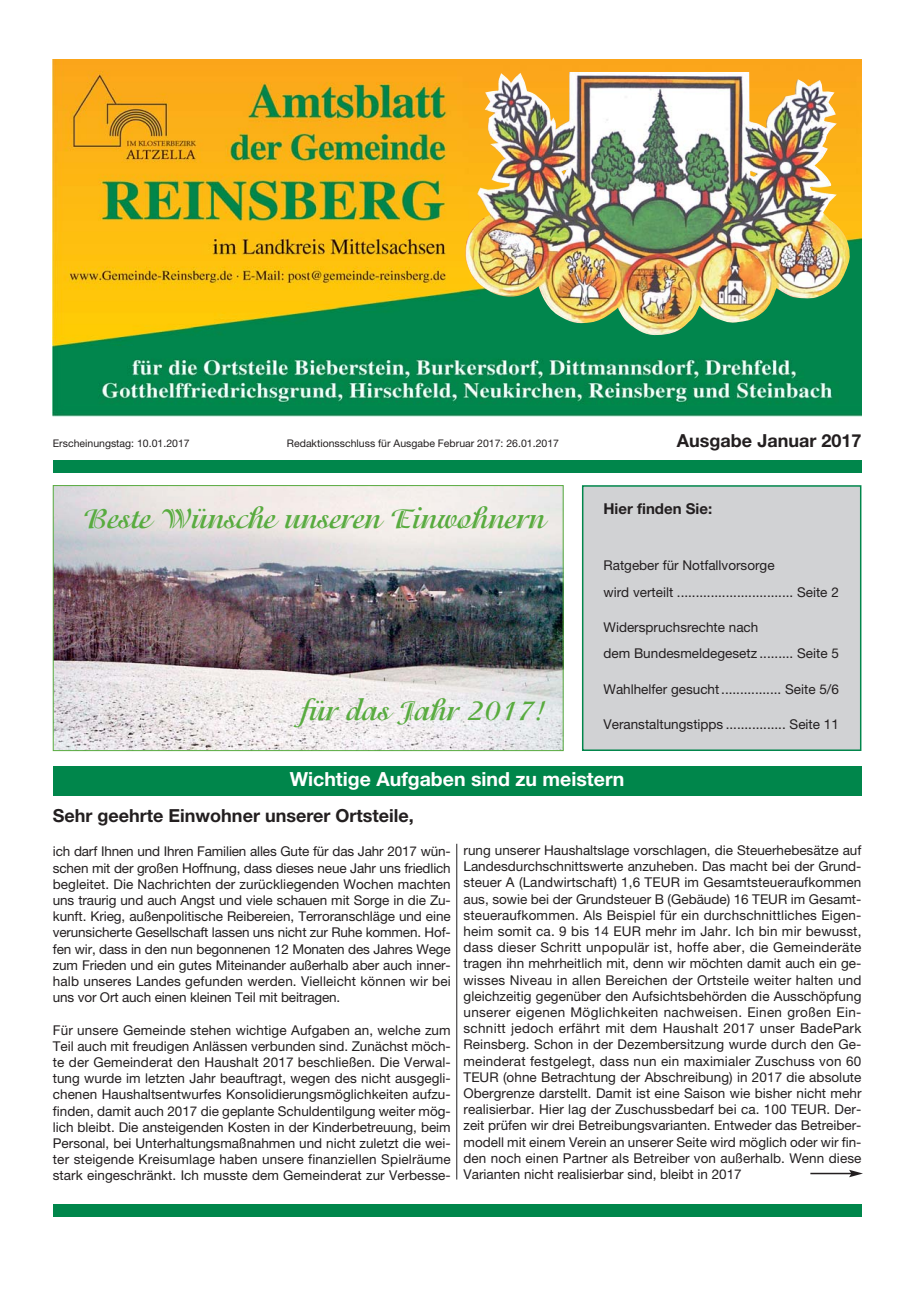
<style>
.page{position:relative;width:915px;height:1297px;background:#fff}
.page>*{position:absolute;margin:0;border:0;box-sizing:border-box;transform-origin:0 0}
.t1{font:700 30px "Isadora";color:#58ab3f}
.t2{font:700 19.5px "Helvetica Neue";color:#fff}
.t3{font:700 18px "Helvetica Neue";color:#231f20}
.t4{font:700 15px "Helvetica Neue";color:#231f20}
.t5{font:13.5px/16.2px "Helvetica Neue";color:#231f20;text-align:justify}
.t6{font:10.5px "Helvetica Neue";color:#231f20}
</style>
<div class="page">
<img style="left:53px;top:60px;width:807px;height:356px">
<div style="left:53px;top:460px;width:808px;height:12px;background:#00864b"></div>
<div style="left:53px;top:1204px;width:808px;height:12px;background:#00864b"></div>
<img style="left:465px;top:73px;width:385px;height:263px">
<div style="left:582px;top:486px;width:278px;height:264px;background:#d1d2d4"></div>
<div style="left:581px;top:485px;width:280px;height:266px;border:2px solid #00864b"></div>
<div style="left:53px;top:766px;width:808px;height:30px;background:#00864b"></div>
<img style="left:55px;top:487px;width:506px;height:262px">
<div style="left:53px;top:485px;width:510px;height:266px;border:1px solid #58ab3f"></div>
<hr style="left:810px;top:1173px;width:41px;height:1px;background:#231f20">
<svg style="left:848px;top:1170px;width:14px;height:7px"></svg>
<hr style="left:456px;top:844px;width:1px;height:335px;background:#231f20">
<p class="t6" style="left:53px;top:439px;width:138px">Erscheinungstag: 10.01.2017</p>
<p class="t6" style="left:287px;top:439px;width:273px">Redaktionsschluss für Ausgabe Februar 2017: 26.01.2017</p>
<h3 class="t3" style="left:676px;top:434px;width:186px">Ausgabe Januar 2017</h3>
<h1 class="t1" style="left:83px;top:506px;width:464px">Beste Wünsche unseren Einwohnern</h1>
<h1 class="t1" style="left:301px;top:698px;width:247px">für das Jahr 2017!</h1>
<p class="t4" style="left:603px;top:503px;width:110px">Hier finden Sie:</p>
<p class="t5" style="left:603px;top:553px;width:237px;line-height:26.7px">Ratgeber für Notfallvorsorge<br>wird verteilt ............................... Seite 2</p>
<p class="t5" style="left:603px;top:615px;width:237px;line-height:26.7px">Widerspruchsrechte nach<br>dem Bundesmeldegesetz ......... Seite 5</p>
<p class="t5" style="left:603px;top:682px;width:237px">Wahlhelfer gesucht ................ Seite 5/6</p>
<p class="t5" style="left:603px;top:717px;width:237px">Veranstaltungstipps ................ Seite 11</p>
<h2 class="t2" style="left:289px;top:772px;width:336px">Wichtige Aufgaben sind zu meistern</h2>
<h3 class="t3" style="left:53px;top:809px;width:362px">Sehr geehrte Einwohner unserer Ortsteile,</h3>
<p class="t5" style="left:53px;top:845px;width:399px">ich darf Ihnen und Ihren Familien alles Gute für das Jahr 2017 wün&shy;schen mit der großen Hoffnung, dass dieses neue Jahr uns friedlich begleitet. Die Nachrichten der zurückliegenden Wochen machten uns traurig und auch Angst und viele schauen mit Sorge in die Zu&shy;kunft. Krieg, außenpolitische Reibereien, Terroranschläge und eine verunsicherte Gesellschaft lassen uns nicht zur Ruhe kommen. Hof&shy;fen wir, dass in den nun begonnenen 12 Monaten des Jahres Wege zum Frieden und ein gutes Miteinander außerhalb aber auch inner&shy;halb unseres Landes gefunden werden. Vielleicht können wir bei uns vor Ort auch einen kleinen Teil mit beitragen.</p>
<p class="t5" style="left:53px;top:1023px;width:399px">Für unsere Gemeinde stehen wichtige Aufgaben an, welche zum Teil auch mit freudigen Anlässen verbunden sind. Zunächst möch&shy;te der Gemeinderat den Haushalt 2017 beschließen. Die Verwal&shy;tung wurde im letzten Jahr beauftragt, wegen des nicht ausgegli&shy;chenen Haushaltsentwurfes Konsolidierungsmöglichkeiten aufzu&shy;finden, damit auch 2017 die geplante Schuldentilgung weiter mög&shy;lich bleibt. Die ansteigenden Kosten in der Kinderbetreuung, beim Personal, bei Unterhaltungsmaßnahmen und nicht zuletzt die wei&shy;ter steigende Kreisumlage haben unsere finanziellen Spielräume stark eingeschränkt. Ich musste dem Gemeinderat zur Verbesse-</p>
<p class="t5" style="left:463px;top:843px;width:399px">rung unserer Haushaltslage vorschlagen, die Steuerhebesätze auf Landesdurchschnittswerte anzuheben. Das macht bei der Grund&shy;steuer A (Landwirtschaft) 1,6 TEUR im Gesamtsteueraufkommen aus, sowie bei der Grundsteuer B (Gebäude) 16 TEUR im Gesamt&shy;steueraufkommen. Als Beispiel für ein durchschnittliches Eigen&shy;heim somit ca. 9 bis 14 EUR mehr im Jahr. Ich bin mir bewusst, dass dieser Schritt unpopulär ist, hoffe aber, die Gemeinderäte tragen ihn mehrheitlich mit, denn wir möchten damit auch ein ge&shy;wisses Niveau in allen Bereichen der Ortsteile weiter halten und gleichzeitig gegenüber den Aufsichtsbehörden die Ausschöpfung unserer eigenen Möglichkeiten nachweisen. Einen großen Ein&shy;schnitt jedoch erfährt mit dem Haushalt 2017 unser BadePark Reinsberg. Schon in der Dezembersitzung wurde durch den Ge&shy;meinderat festgelegt, dass nun ein maximialer Zuschuss von 60<br>TEUR (ohne Betrachtung der Abschreibung) in 2017 die absolute Obergrenze darstellt. Damit ist eine Saison wie bisher nicht mehr realisierbar. Hier lag der Zuschussbedarf bei ca. 100 TEUR. Der&shy;zeit prüfen wir drei Betreibungsvarianten. Entweder das Betreiber&shy;modell mit einem Verein an unserer Seite wird möglich oder wir fin&shy;den noch einen Partner als Betreiber von außerhalb. Wenn diese Varianten nicht realisierbar sind, bleibt in 2017</p>
</div>
